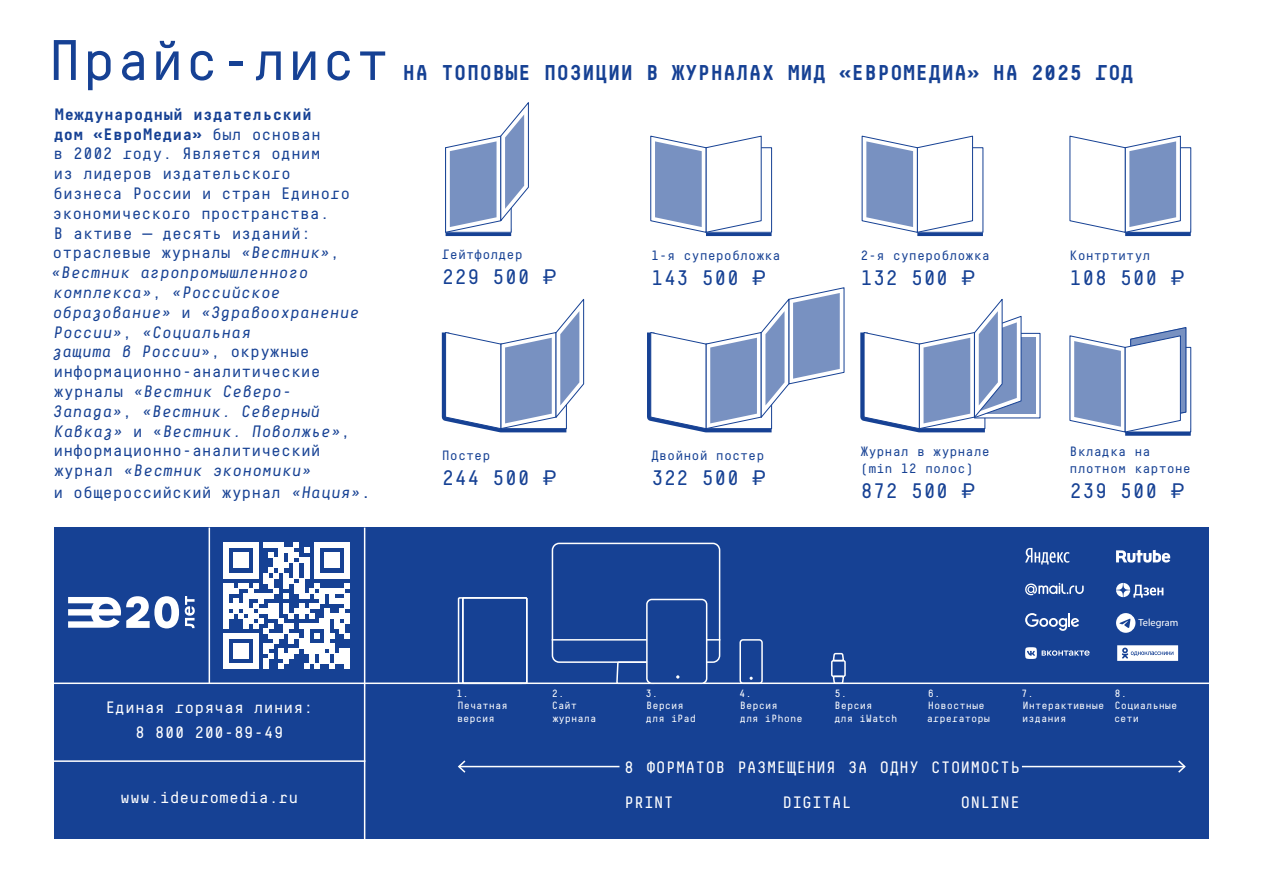
<style>
.page{position:relative;width:1263px;height:893px;background:#fff}
.page>*{position:absolute;margin:0;border:0;box-sizing:border-box;transform-origin:0 0}
.t1{font:57px "Decima Mono X";color:#164194}
.t2{font:700 21.3px "Decima Mono X";color:#164194}
.t3{font:21px "Decima Mono X";color:#164194}
.t4{font:16.5px/19.8px "Decima Mono X";color:#164194}
.t5{font:16.5px/25.2px "Decima Mono X";color:#fff;text-align:center}
.t6{font:13.5px/16.2px "Decima Mono X";color:#164194}
.t7{font:10.5px/12.6px "Decima Mono X";color:#fff}
.t8{font:10.5px "Myriad Pro";color:#fff}
.s1{font-weight:700}
.s2{font-style:italic}
.s3{font-size:18px}
.s4{font-family:"Formular"}
</style>
<div class="page">
<div style="left:706px;top:229px;width:65px;height:7px;background:#164194"></div>
<div style="left:706px;top:148px;width:65px;height:84px;background:#fff"></div>
<div style="left:706px;top:147px;width:66px;height:86px;border:1px solid #164194"></div>
<svg style="left:650px;top:135px;width:112px;height:98px"></svg>
<div style="left:1125px;top:229px;width:66px;height:7px;background:#164194"></div>
<div style="left:1125px;top:147px;width:66px;height:86px;background:#fff"></div>
<svg style="left:1069px;top:135px;width:112px;height:98px"></svg>
<div style="left:446px;top:229px;width:65px;height:7px;background:#164194"></div>
<svg style="left:445px;top:102px;width:84px;height:131px"></svg>
<svg style="left:441px;top:298px;width:144px;height:135px"></svg>
<svg style="left:647px;top:287px;width:198px;height:146px"></svg>
<div style="left:979px;top:338px;width:57px;height:76px;background:#7891c1"></div>
<svg style="left:860px;top:299px;width:162px;height:134px"></svg>
<div style="left:54px;top:528px;width:1154px;height:311px;background:#164194"></div>
<svg style="left:457px;top:597px;width:71px;height:88px"></svg>
<div style="left:831px;top:660px;width:15px;height:17px;border:2px solid #fff"></div>
<svg style="left:832px;top:652px;width:13px;height:11px"></svg>
<svg style="left:832px;top:674px;width:13px;height:11px"></svg>
<hr style="left:53px;top:682px;width:1156px;height:2px;background:#fff">
<hr style="left:53px;top:760px;width:312px;height:2px;background:#fff">
<hr style="left:364px;top:528px;width:1px;height:311px;background:#fff">
<hr style="left:209px;top:528px;width:1px;height:155px;background:#fff">
<div style="left:739px;top:639px;width:24px;height:45px;border:2px solid #fff;border-radius:3px"></div>
<svg style="left:615px;top:663px;width:42px;height:22px"></svg>
<div style="left:552px;top:543px;width:168px;height:120px;border:2px solid #fff;border-radius:7px"></div>
<hr style="left:552px;top:639px;width:168px;height:2px;background:#fff">
<div style="left:647px;top:599px;width:60px;height:84px;background:#164194;border-radius:5px"></div>
<div style="left:646px;top:599px;width:61px;height:85px;border:2px solid #fff;border-radius:5px"></div>
<svg style="left:676px;top:675px;width:3px;height:4px"></svg>
<div style="left:1125px;top:428px;width:66px;height:8px;background:#164194"></div>
<svg style="left:1069px;top:327px;width:122px;height:106px"></svg>
<hr style="left:1022px;top:766px;width:163px;height:1px;background:#fff">
<svg style="left:1176px;top:760px;width:10px;height:13px"></svg>
<hr style="left:459px;top:766px;width:160px;height:1px;background:#fff">
<svg style="left:458px;top:760px;width:9px;height:13px"></svg>
<svg style="left:223px;top:543px;width:127px;height:126px"></svg>
<div style="left:917px;top:229px;width:66px;height:7px;background:#164194"></div>
<div style="left:917px;top:148px;width:66px;height:84px;background:#fff"></div>
<svg style="left:861px;top:135px;width:112px;height:98px"></svg>
<svg style="left:68px;top:596px;width:111px;height:32px"></svg>
<svg style="left:185px;top:596px;width:10px;height:32px"></svg>
<svg style="left:1025px;top:548px;width:44px;height:16px"></svg>
<svg style="left:1025px;top:647px;width:65px;height:12px"></svg>
<svg style="left:1116px;top:550px;width:54px;height:13px"></svg>
<svg style="left:1025px;top:583px;width:59px;height:13px"></svg>
<svg style="left:1117px;top:645px;width:61px;height:16px"></svg>
<svg style="left:1116px;top:583px;width:47px;height:15px"></svg>
<svg style="left:1025px;top:613px;width:54px;height:18px"></svg>
<svg style="left:1116px;top:613px;width:19px;height:20px"></svg>
<h1 class="t1" style="left:48px;top:28px;width:343px">Прайс-лист</h1>
<p class="t4" style="left:51px;top:104px;width:310px"><span class="s1">Международный издательский<br>дом «ЕвроМедиа»</span> был основан<br>в 2002 году. Является одним<br>из лидеров издательского бизнеса России и стран Единого экономического пространства.<br>В активе — десять изданий: отраслевые журналы <span class="s2">«Вестник»</span>, <span class="s2">«Вестник агропромышленного комплекса»</span>, <span class="s2">«Российское образование»</span> и <span class="s2">«Здравоохранение<br>России»</span>, <span class="s2">«Социальная<br>защита в России</span>», окружные информационно-аналитические журналы <span class="s2">«Вестник Северо-<br>Запада»</span>, <span class="s2">«Вестник. Северный<br>Кавказ»</span> и «<span class="s2">Вестник. Поволжье»</span>, информационно-аналитический журнал <span class="s2">«Вестник экономики»</span></p>
<p class="t4" style="left:53px;top:482px;width:319px">и общероссийский журнал <span class="s2">«Нация»</span><span class="s3">.</span></p>
<p class="t2" style="left:403px;top:60px;width:733px">НА ТОПОВЫЕ ПОЗИЦИИ В ЖУРНАЛАХ МИД «ЕВРОМЕДИА» НА 2025 ГОД</p>
<p class="t6" style="left:442px;top:246px;width:82px">Гейтфолдер</p>
<p class="t3" style="left:442px;top:265px;width:117px">229 500 <span class="s4">₽</span></p>
<p class="t6" style="left:442px;top:447px;width:50px">Постер</p>
<p class="t3" style="left:442px;top:466px;width:117px">244 500 <span class="s4">₽</span></p>
<p class="t6" style="left:651px;top:247px;width:131px">1-я суперобложка</p>
<p class="t3" style="left:651px;top:266px;width:117px">143 500 <span class="s4">₽</span></p>
<p class="t6" style="left:651px;top:447px;width:115px">Двойной постер</p>
<p class="t3" style="left:651px;top:466px;width:117px">322 500 <span class="s4">₽</span></p>
<p class="t6" style="left:860px;top:247px;width:131px">2-я суперобложка</p>
<p class="t3" style="left:860px;top:266px;width:117px">132 500 <span class="s4">₽</span></p>
<p class="t6" style="left:860px;top:444px;width:131px">Журнал в журнале (min 12 полос)</p>
<p class="t3" style="left:860px;top:479px;width:117px">872 500 <span class="s4">₽</span></p>
<p class="t6" style="left:1069px;top:247px;width:82px">Контртитул</p>
<p class="t3" style="left:1069px;top:266px;width:117px">108 500 <span class="s4">₽</span></p>
<p class="t6" style="left:1069px;top:444px;width:123px">Вкладка на плотном картоне</p>
<p class="t3" style="left:1069px;top:479px;width:117px">239 500 <span class="s4">₽</span></p>
<p class="t5" style="left:105px;top:694px;width:209px">Единая горячая линия:<br>8 800 200-89-49</p>
<p class="t5" style="left:120px;top:784px;width:180px">www.ideuromedia.ru</p>
<p class="t8" style="left:1138px;top:616px;width:41px">Telegram</p>
<p class="t7" style="left:456px;top:687px;width:53px">1.<br>Печатная версия</p>
<p class="t7" style="left:552px;top:687px;width:46px">2.<br>Сайт журнала</p>
<p class="t7" style="left:645px;top:687px;width:52px">3.<br>Версия для iPad</p>
<p class="t7" style="left:739px;top:687px;width:65px">4.<br>Версия<br>для iPhone</p>
<p class="t7" style="left:834px;top:687px;width:64px">5.<br>Версия<br>для iWatch</p>
<p class="t7" style="left:927px;top:687px;width:64px">6.<br>Новостные агрегаторы</p>
<p class="t7" style="left:1021px;top:687px;width:85px">7.<br>Интерактивные издания</p>
<p class="t7" style="left:1114px;top:687px;width:65px">8.<br>Социальные сети</p>
<p class="t5" style="left:624px;top:750px;width:397px;line-height:34.8px;text-align:left">8 ФОРМАТОВ РАЗМЕЩЕНИЯ ЗА ОДНУ СТОИМОСТЬ<br>PRINT</p>
<p class="t5" style="left:782px;top:789px;width:71px">DIGITAL</p>
<p class="t5" style="left:960px;top:789px;width:61px">ONLINE</p>
</div>
